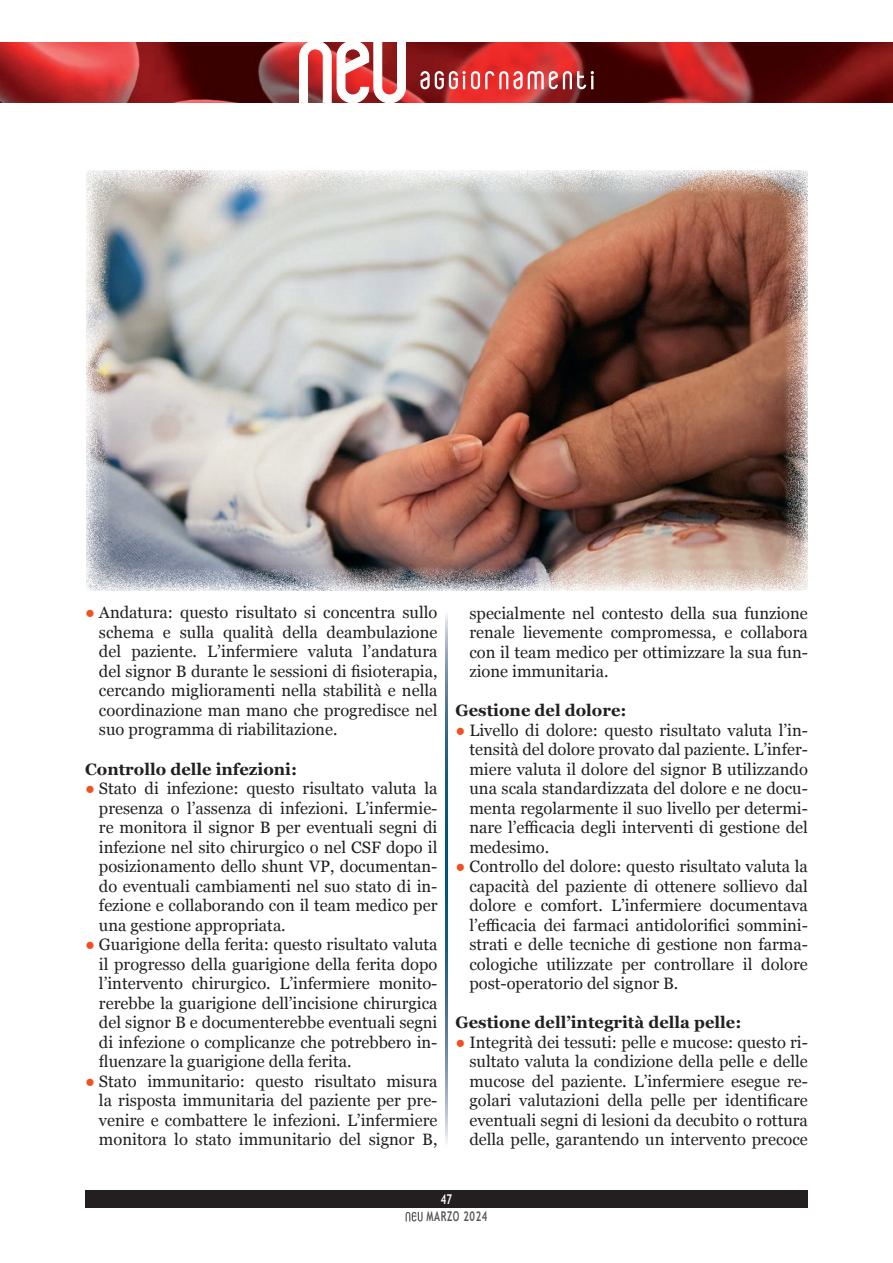
<style>
.page{position:relative;width:893px;height:1263px;background:#fff}
.page>*{position:absolute;margin:0;border:0;box-sizing:border-box;transform-origin:0 0}
.t1{font:16.5px/19.5px "Georgia";color:#231f20;text-align:justify}
.t2{font:700 16.5px "Georgia";color:#231f20}
.t3{font:700 13.5px "Trebuchet MS";letter-spacing:.06em;color:#57585a;scale:.7 1}
.t4{font:700 13.5px "Trebuchet MS";color:#fff;scale:.7 1}
.s1{color:#f05022}
</style>
<div class="page">
<img style="left:0;top:43px;width:893px;height:59px">
<svg style="left:420px;top:71px;width:174px;height:18px"></svg>
<svg style="left:299px;top:42px;width:107px;height:61px"></svg>
<div style="left:85px;top:1191px;width:723px;height:17px;background:#231f20"></div>
<svg style="left:406px;top:1212px;width:17px;height:9px"></svg>
<img style="left:86px;top:170px;width:722px;height:420px">
<p class="t1" style="left:99px;top:602px;width:340px;text-indent:-14px"><span class="s1">●</span> Andatura: questo risultato si concentra sullo schema e sulla qualità della deambulazione del paziente. L’infermiere valuta l’andatura del signor B durante le sessioni di fisioterapia, cercando miglioramenti nella stabilità e nella coordinazione man mano che progredisce nel suo programma di riabilitazione.</p>
<p class="t2" style="left:85px;top:756px;width:214px">Controllo delle infezioni:</p>
<p class="t1" style="left:99px;top:778px;width:340px;text-indent:-14px"><span class="s1">●</span> Stato di infezione: questo risultato valuta la presenza o l’assenza di infezioni. L’infermie&shy;re monitora il signor B per eventuali segni di infezione nel sito chirurgico o nel CSF dopo il posizionamento dello shunt VP, documentan&shy;do eventuali cambiamenti nel suo stato di in&shy;fezione e collaborando con il team medico per una gestione appropriata.</p>
<p class="t1" style="left:99px;top:934px;width:340px;text-indent:-14px"><span class="s1">●</span> Guarigione della ferita: questo risultato valuta il progresso della guarigione della ferita dopo l’intervento chirurgico. L’infermiere monito&shy;rerebbe la guarigione dell’incisione chirurgica del signor B e documenterebbe eventuali segni di infezione o complicanze che potrebbero in&shy;fluenzare la guarigione della ferita.</p>
<p class="t1" style="left:99px;top:1070px;width:340px;text-indent:-14px"><span class="s1">●</span> Stato immunitario: questo risultato misura la risposta immunitaria del paziente per pre&shy;venire e combattere le infezioni. L’infermiere monitora lo stato immunitario del signor B,</p>
<p class="t1" style="left:469px;top:602px;width:340px">specialmente nel contesto della sua funzione renale lievemente compromessa, e collabora con il team medico per ottimizzare la sua fun&shy;zione immunitaria.</p>
<p class="t2" style="left:455px;top:698px;width:173px">Gestione del dolore:</p>
<p class="t1" style="left:469px;top:719px;width:340px;text-indent:-14px"><span class="s1">●</span> Livello di dolore: questo risultato valuta l’in&shy;tensità del dolore provato dal paziente. L’infer&shy;miere valuta il dolore del signor B utilizzando una scala standardizzata del dolore e ne docu&shy;menta regolarmente il suo livello per determi&shy;nare l’efficacia degli interventi di gestione del medesimo.</p>
<p class="t1" style="left:469px;top:856px;width:340px;text-indent:-14px"><span class="s1">●</span> Controllo del dolore: questo risultato valuta la capacità del paziente di ottenere sollievo dal dolore e comfort. L’infermiere documentava l’efficacia dei farmaci antidolorifici sommini&shy;strati e delle tecniche di gestione non farma&shy;cologiche utilizzate per controllare il dolore post-operatorio del signor B.</p>
<p class="t2" style="left:455px;top:1010px;width:287px">Gestione dell’integrità della pelle:</p>
<p class="t1" style="left:469px;top:1031px;width:340px;text-indent:-14px"><span class="s1">●</span> Integrità dei tessuti: pelle e mucose: questo ri&shy;sultato valuta la condizione della pelle e delle mucose del paziente. L’infermiere esegue re&shy;golari valutazioni della pelle per identificare eventuali segni di lesioni da decubito o rottura della pelle, garantendo un intervento precoce</p>
<p class="t4" style="left:441px;top:1191px;width:17px">47</p>
<p class="t3" style="left:427px;top:1208px;width:88px">MARZO 2024</p>
</div>
